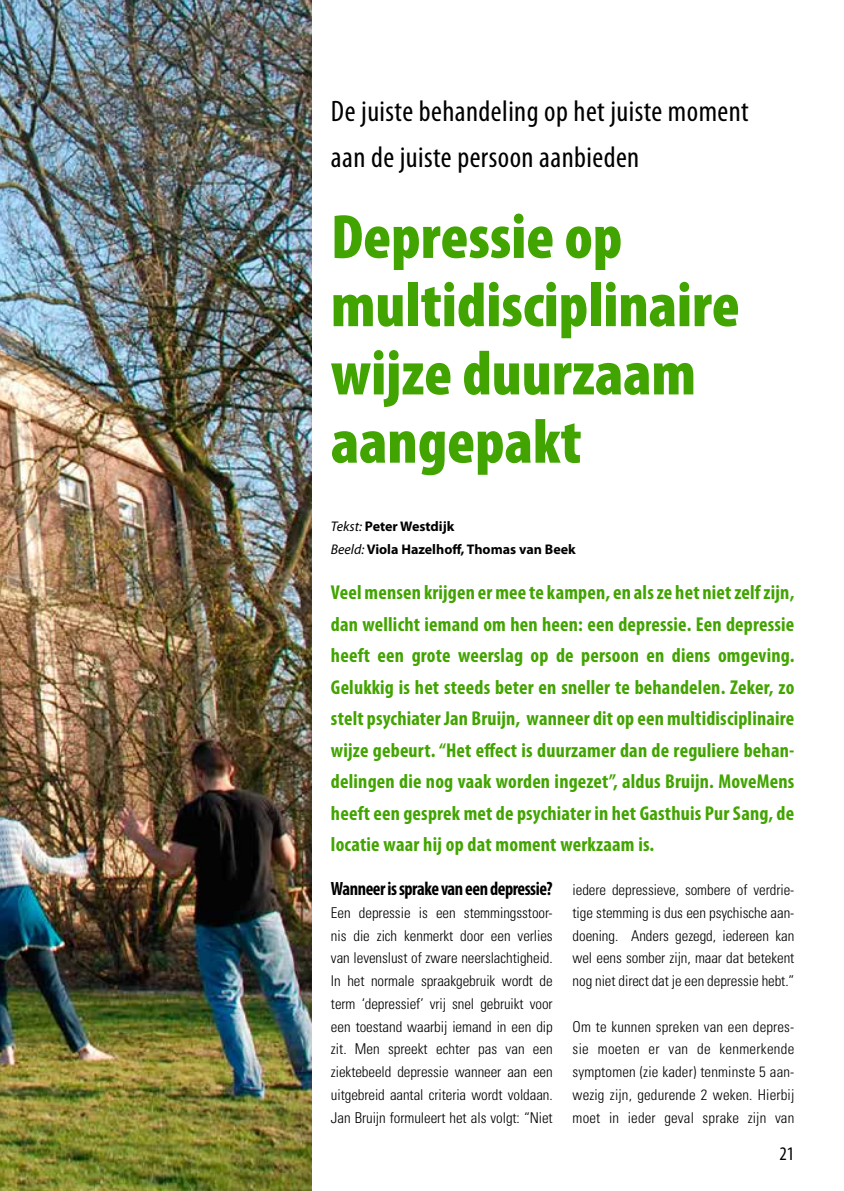
<style>
.page{position:relative;width:844px;height:1191px;background:#fff}
.page>*{position:absolute;margin:0;border:0;box-sizing:border-box;transform-origin:0 0}
.t1{font:900 condensed 63px/68.2px "Myriad Pro";color:#42a400}
.t2{font:condensed 29.75px/45.5px "Myriad Pro";letter-spacing:.015em;color:#000}
.t3{font:700 condensed 20.12px/31.5px "Myriad Pro";letter-spacing:.01em;color:#42a400;text-align:justify}
.t4{font:700 condensed 19.25px "Myriad Pro";letter-spacing:-.025em;color:#000;scale:.95 1}
.t5{font:condensed 19.25px "Myriad Pro";color:#000}
.t6{font:300 condensed 14.88px/22.8px "Univers";letter-spacing:-.005em;color:#000;text-align:justify}
.t7{font:700 14px/22.8px "Myriad Pro";color:#000}
.s1{font-weight:400;font-style:italic}
</style>
<div class="page">
<img style="left:0;top:0;width:311px;height:1191px">
<h2 class="t2" style="left:331px;top:88px;width:419px">De juiste behandeling op het juiste moment aan de juiste persoon aanbieden</h2>
<h1 class="t1" style="left:331px;top:204px;width:410px">Depressie op multidisciplinaire wijze duurzaam aangepakt</h1>
<p class="t7" style="left:331px;top:514px;width:246px"><span class="s1">Tekst:</span> Peter Westdijk<br><span class="s1">Beeld:</span> Viola Hazelhoff, Thomas van Beek</p>
<p class="t3" style="left:331px;top:576px;width:465px">Veel mensen krijgen er mee te kampen, en als ze het niet zelf zijn, dan wellicht iemand om hen heen: een depressie. Een depressie heeft een grote weerslag op de persoon en diens omgeving.<br>Gelukkig is het steeds beter en sneller te behandelen. Zeker, zo stelt psychiater Jan Bruijn, wanneer dit op een multidisciplinaire wijze gebeurt. “Het effect is duurzamer dan de reguliere behan&shy;delingen die nog vaak worden ingezet”, aldus Bruijn. MoveMens heeft een gesprek met de psychiater in het Gasthuis Pur Sang, de locatie waar hij op dat moment werkzaam is.</p>
<p class="t4" style="left:331px;top:876px;width:235px">Wanneer is sprake van een depressie?</p>
<p class="t6" style="left:331px;top:901px;width:223px">Een depressie is een stemmingsstoor&shy;nis die zich kenmerkt door een verlies van levenslust of zware neerslachtigheid.<br>In het normale spraakgebruik wordt de term ‘depressief’ vrij snel gebruikt voor een toestand waarbij iemand in een dip zit. Men spreekt echter pas van een ziektebeeld depressie wanneer aan een uitgebreid aantal criteria wordt voldaan.<br>Jan Bruijn formuleert het als volgt: “Niet</p>
<p class="t6" style="left:572px;top:878px;width:223px">iedere depressieve, sombere of verdrie&shy;tige stemming is dus een psychische aan&shy;doening. Anders gezegd, iedereen kan wel eens somber zijn, maar dat betekent nog niet direct dat je een depressie hebt.”</p>
<p class="t6" style="left:572px;top:1015px;width:223px">Om te kunnen spreken van een depres&shy;sie moeten er van de kenmerkende symptomen (zie kader) tenminste 5 aan&shy;wezig zijn, gedurende 2 weken. Hierbij moet in ieder geval sprake zijn van</p>
<p class="t5" style="left:779px;top:1142px;width:16px">21</p>
</div>
